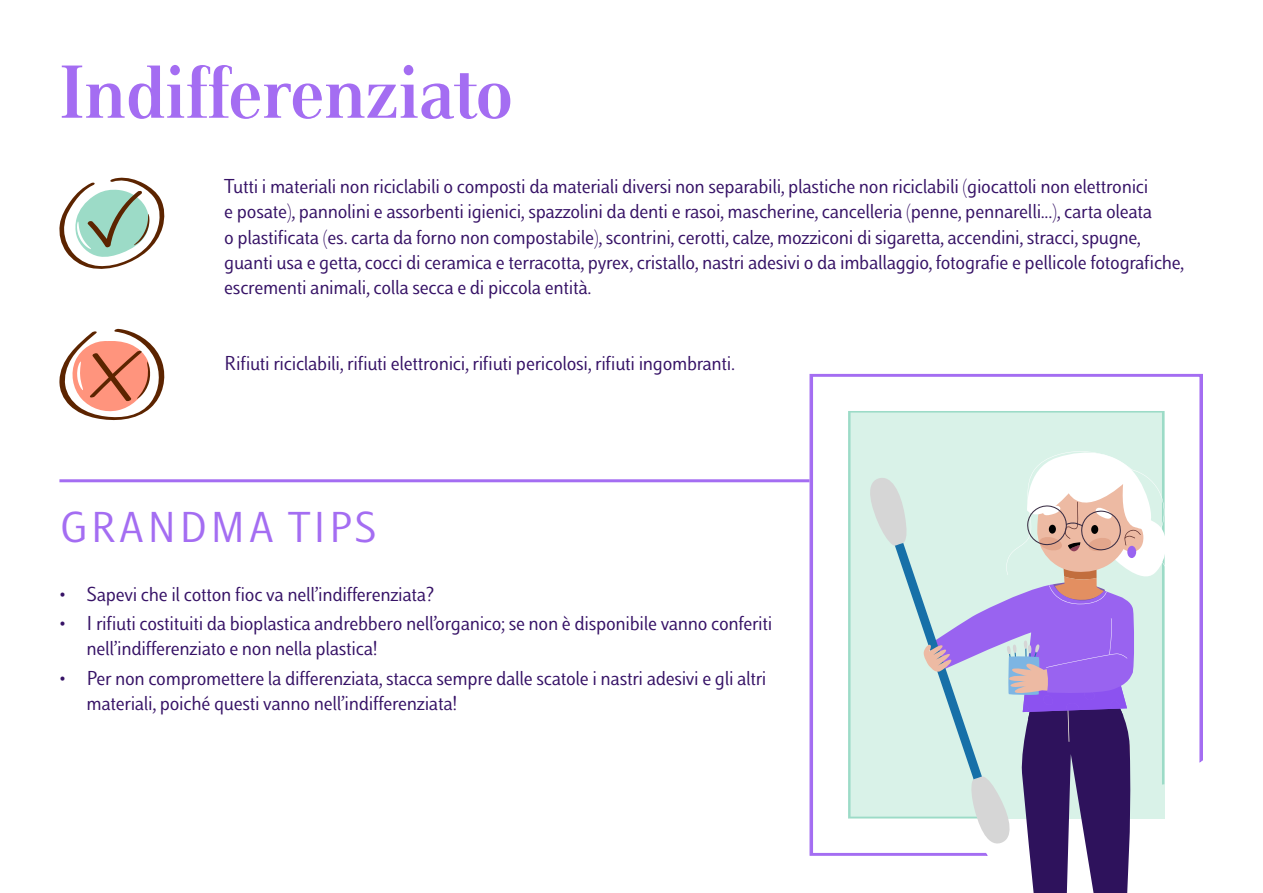
<style>
.page{position:relative;width:1263px;height:893px;background:#fff}
.page>*{position:absolute;margin:0;border:0;box-sizing:border-box;transform-origin:0 0}
.t1{font:700 78px "Luiss Serif";color:#a46df2}
.t2{font:45px "Luiss Sans";letter-spacing:.06em;color:#a46df2}
.t3{font:21px/25.2px "Luiss Sans";letter-spacing:-.015em;color:#361266}
</style>
<div class="page">
<svg style="left:59px;top:177px;width:106px;height:92px"></svg>
<svg style="left:59px;top:329px;width:106px;height:92px"></svg>
<hr style="left:59px;top:479px;width:750px;height:3px;background:#a46df2">
<svg style="left:809px;top:373px;width:394px;height:483px"></svg>
<svg style="left:848px;top:411px;width:316px;height:407px;background:#d3efe5"></svg>
<svg style="left:863px;top:447px;width:307px;height:446px"></svg>
<h1 class="t1" style="left:59px;top:46px;width:455px">Indifferenziato</h1>
<p class="t3" style="left:224px;top:174px;width:961px">Tutti i materiali non riciclabili o composti da materiali diversi non separabili, plastiche non riciclabili (giocattoli non elettronici<br>e posate), pannolini e assorbenti igienici, spazzolini da denti e rasoi, mascherine, cancelleria (penne, pennarelli...), carta oleata<br>o plastificata (es. carta da forno non compostabile), scontrini, cerotti, calze, mozziconi di sigaretta, accendini, stracci, spugne, guanti usa e getta, cocci di ceramica e terracotta, pyrex, cristallo, nastri adesivi o da imballaggio, fotografie e pellicole fotografiche, escrementi animali, colla secca e di piccola entità.</p>
<p class="t3" style="left:224px;top:350px;width:512px">Rifiuti riciclabili, rifiuti elettronici, rifiuti pericolosi, rifiuti ingombranti.</p>
<h2 class="t2" style="left:60px;top:502px;width:319px">GRANDMA TIPS</h2>
<p class="t3" style="left:59px;top:581px;width:376px">• Sapevi che il cotton fioc va nell’indifferenziata?</p>
<p class="t3" style="left:86px;top:611px;width:687px;text-indent:-27px">• I rifiuti costituiti da bioplastica andrebbero nell’organico; se non è disponibile vanno conferiti nell’indifferenziato e non nella plastica!</p>
<p class="t3" style="left:86px;top:666px;width:682px;text-indent:-27px">• Per non compromettere la differenziata, stacca sempre dalle scatole i nastri adesivi e gli altri materiali, poiché questi vanno nell’indifferenziata!</p>
</div>
